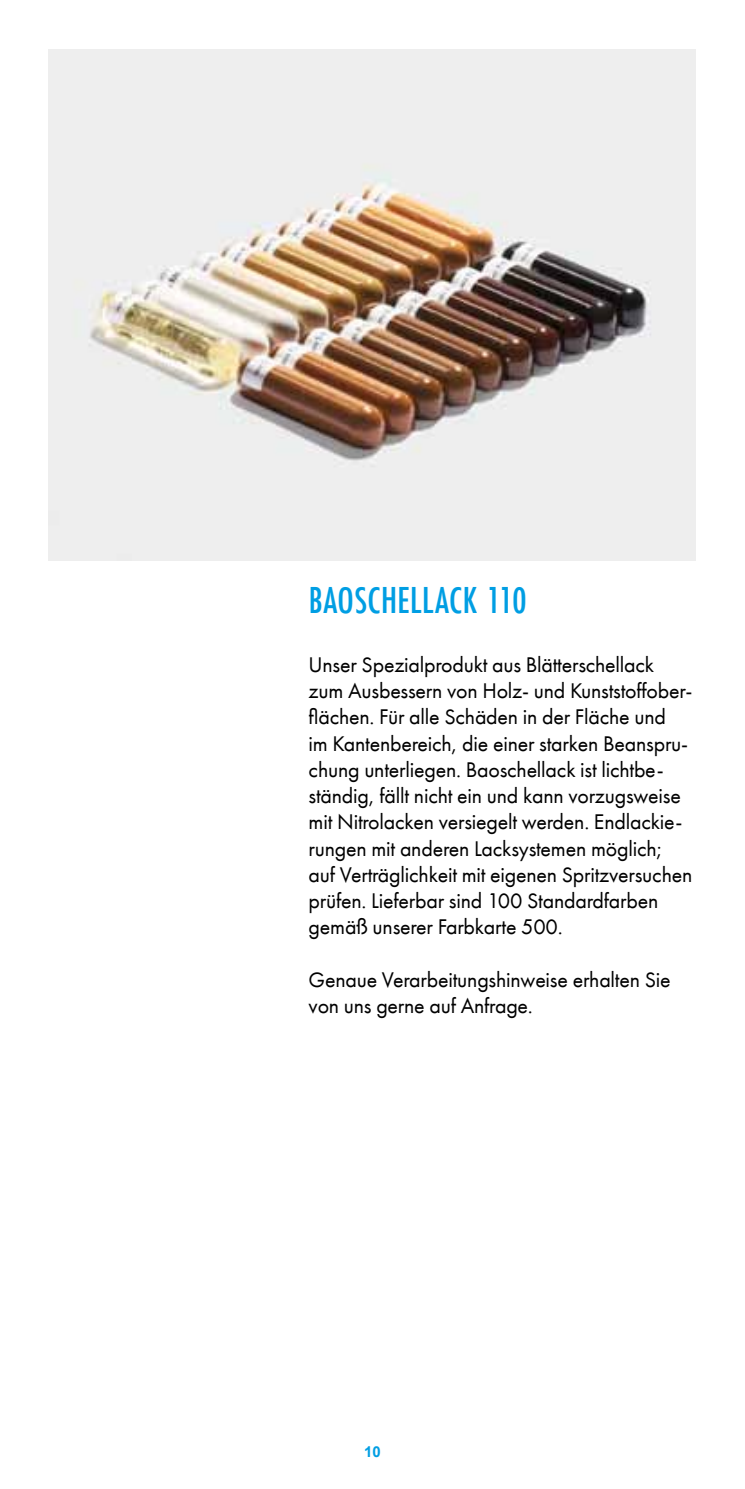
<style>
.page{position:relative;width:745px;height:1489px;background:#fff}
.page>*{position:absolute;margin:0;border:0;box-sizing:border-box;transform-origin:0 0}
.t1{font:500 38.75px "Futura PT Cond";letter-spacing:.01em;color:#009ee3}
.t2{font:22px/26.2px "Futura PT Book";letter-spacing:-.01em;color:#000}
.t3{font:700 15px "Arial";color:#009ee3}
</style>
<div class="page">
<img style="left:48px;top:50px;width:646px;height:510px">
<h1 class="t1" style="left:308px;top:577px;width:219px">BAOSCHELLACK 110</h1>
<p class="t2" style="left:308px;top:651px;width:385px">U nser Spezialprodukt aus Blätterschellack zum Ausbessern von Holz- und Kunststoffober&shy;flächen. Für alle Schäden in der Fläche und<br>im Kantenbereich, die einer starken Beanspru&shy;chung unterliegen. Baoschellack ist lichtbe&shy;ständig, fällt nicht ein und kann vorzugsweise mit N itrolacken versiegelt werden. Endlackie&shy;rungen mit anderen Lacksystemen möglich; auf Verträglichkeit mit eigenen Spritzversuchen prüfen. Lieferbar sind 100 Standardfarben gemäß unserer Farbkarte 500.</p>
<p class="t2" style="left:308px;top:966px;width:363px">Genaue Verarbeitungshinweise erhalten Sie von uns gerne auf Anfrage.</p>
<p class="t3" style="left:364px;top:1441px;width:18px">10</p>
</div>
